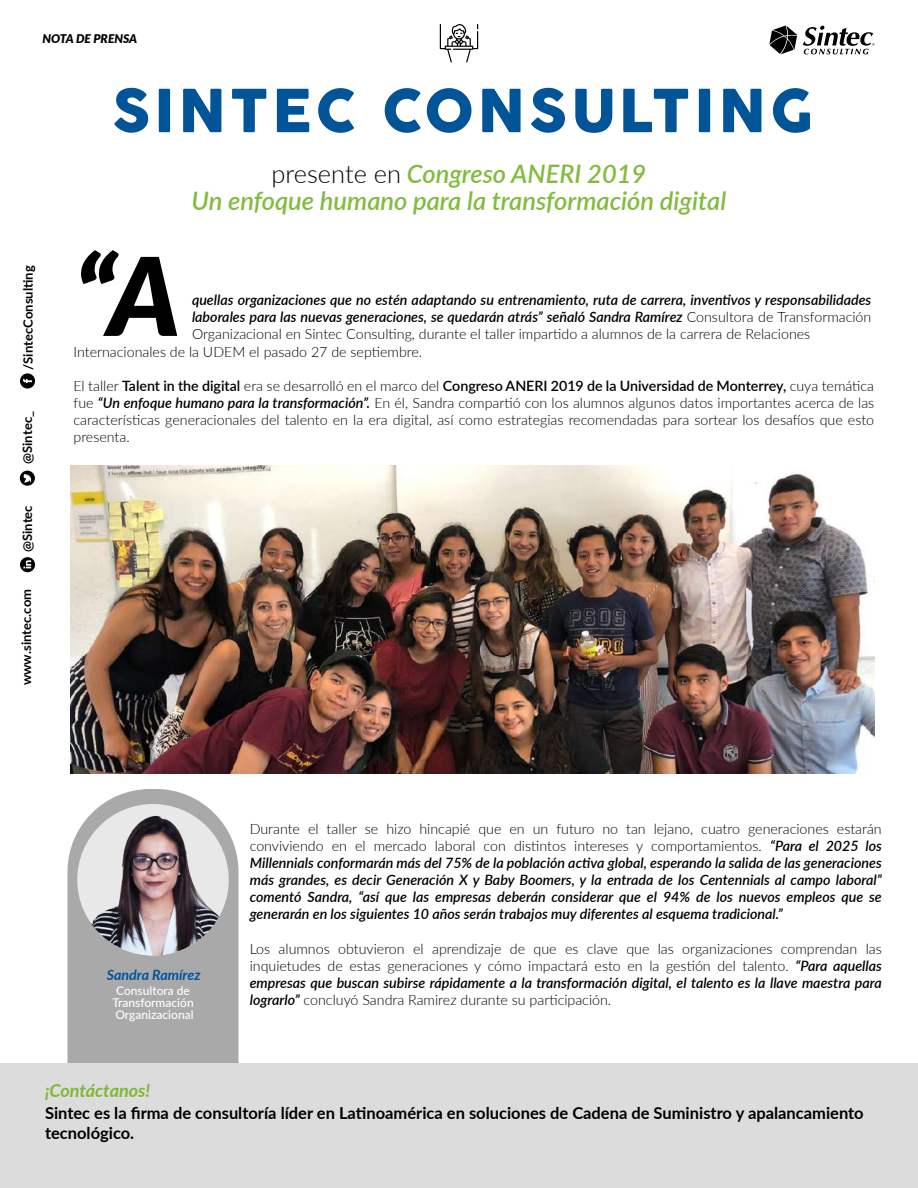
<style>
.page{position:relative;width:918px;height:1188px;background:#fff}
.page>*{position:absolute;margin:0;border:0;box-sizing:border-box;transform-origin:0 0}
.t1{font:italic 900 108.45px "Lato";color:#000}
.t2{font:58.5px "COCOGOOSE";letter-spacing:.06em;color:#005497}
.t3{font:italic 600 25.5px/27.2px "Lato";color:#82bc3f;text-align:center}
.t4{font:italic 700 18px "Lato";color:#7fb735}
.t5{font:700 16.5px/19.8px "Lato";color:#000}
.t6{font:300 14.25px/17.1px "Lato";color:#000;text-align:justify}
.t7{font:italic 600 14.25px/17.1px "Lato";color:#000;text-align:justify}
.t8{font:italic 700 14.25px "Lato";color:#00549f}
.t9{font:700 13.05px "Lato";color:#000}
.t10{font:500 12px/12px "Lato";color:#fff;text-align:center}
.t11{font:italic 900 12px "Lato";color:#000}
.s1{font-weight:300;font-style:normal;color:#000}
.s2{font-weight:300;font-style:normal}
.s3{font-weight:600}
.s4{font-weight:600;font-style:italic}
</style>
<div class="page">
<div style="left:68px;top:789px;width:170px;height:371px;background:#a9a9a9;border-radius:82px"></div>
<svg style="left:20px;top:373px;width:15px;height:16px"></svg>
<svg style="left:20px;top:471px;width:15px;height:15px"></svg>
<svg style="left:20px;top:557px;width:15px;height:15px"></svg>
<svg style="left:769px;top:26px;width:28px;height:28px"></svg>
<svg style="left:803px;top:26px;width:72px;height:28px"></svg>
<div style="left:0;top:1064px;width:918px;height:124px;background:#dcdcdc"></div>
<svg style="left:440px;top:24px;width:38px;height:39px"></svg>
<img style="left:70px;top:465px;width:804px;height:308px">
<img style="left:77px;top:808px;width:152px;height:148px">
<p class="t11" style="left:42px;top:29px;width:96px">NOTA DE PRENSA</p>
<h2 class="t2" style="left:112px;top:67px;width:703px">SINTEC CONSULTING</h2>
<p class="t9" style="left:18px;top:370px;width:106px;rotate:-90deg">/SintecConsulting</p>
<p class="t9" style="left:18px;top:464px;width:54px;rotate:-90deg">@Sintec_</p>
<p class="t9" style="left:18px;top:552px;width:48px;rotate:-90deg">@Sintec</p>
<p class="t9" style="left:17px;top:685px;width:98px;rotate:-90deg">www.sintec.com</p>
<h3 class="t3" style="left:192px;top:159px;width:536px"><span class="s1">presente en</span> Congreso ANERI 2019<br>Un enfoque humano para la transformación digital</h3>
<h1 class="t1" style="left:74px;top:215px;width:108px">“A</h1>
<p class="t7" style="left:192px;top:290px;width:681px">quellas organizaciones que no estén adaptando su entrenamiento, ruta de carrera, inventivos y responsabilidades</p>
<p class="t7" style="left:192px;top:307px;width:681px">laborales para las nuevas generaciones, se quedarán atrás” señaló Sandra Ramírez <span class="s2">Consultora de Transformación</span></p>
<p class="t6" style="left:192px;top:325px;width:620px">Organizacional en Sintec Consulting, durante el taller impartido a alumnos de la carrera de Relaciones</p>
<p class="t6" style="left:73px;top:343px;width:350px">Internacionales de la UDEM el pasado 27 de septiembre.</p>
<p class="t6" style="left:73px;top:377px;width:802px">El taller <span class="s3">Talent in the digital</span> era se desarrolló en el marco del <span class="s3">Congreso ANERI 2019 de la Universidad de Monterrey,</span> cuya temática fue <span class="s4">“Un enfoque humano para la transformación”.</span> En él, Sandra compartió con los alumnos algunos datos importantes acerca de las características generacionales del talento en la era digital, así como estrategias recomendadas para sortear los desafíos que esto presenta.</p>
<p class="t8" style="left:107px;top:965px;width:95px">Sandra Ramírez</p>
<p class="t10" style="left:112px;top:985px;width:83px">Consultora de<br>Transformación<br>Organizacional</p>
<p class="t7" style="left:250px;top:820px;width:634px"><span class="s2">Durante el taller se hizo hincapié que en un futuro no tan lejano, cuatro generaciones estarán conviviendo en el mercado laboral con distintos intereses y comportamientos.</span> “Para el 2025 los Millennials conformarán más del 75% de la población activa global, esperando la salida de las generaciones más grandes, es decir Generación X y Baby Boomers, y la entrada de los Centennials al campo laboral” comentó Sandra, “así que las empresas deberán considerar que el 94% de los nuevos empleos que se generarán en los siguientes 10 años serán trabajos muy diferentes al esquema tradicional.”</p>
<p class="t6" style="left:250px;top:939px;width:634px">Los alumnos obtuvieron el aprendizaje de que es clave que las organizaciones comprendan las inquietudes de estas generaciones y cómo impactará esto en la gestión del talento. <span class="s4">“Para aquellas empresas que buscan subirse rápidamente a la transformación digital, el talento es la llave maestra para lograrlo”</span> concluyó Sandra Ramirez durante su participación.</p>
<p class="t4" style="left:45px;top:1077px;width:107px">¡Contáctanos!</p>
<p class="t5" style="left:45px;top:1103px;width:820px">Sintec es la firma de consultoría líder en Latinoamérica en soluciones de Cadena de Suministro y apalancamiento tecnológico.</p>
</div>
